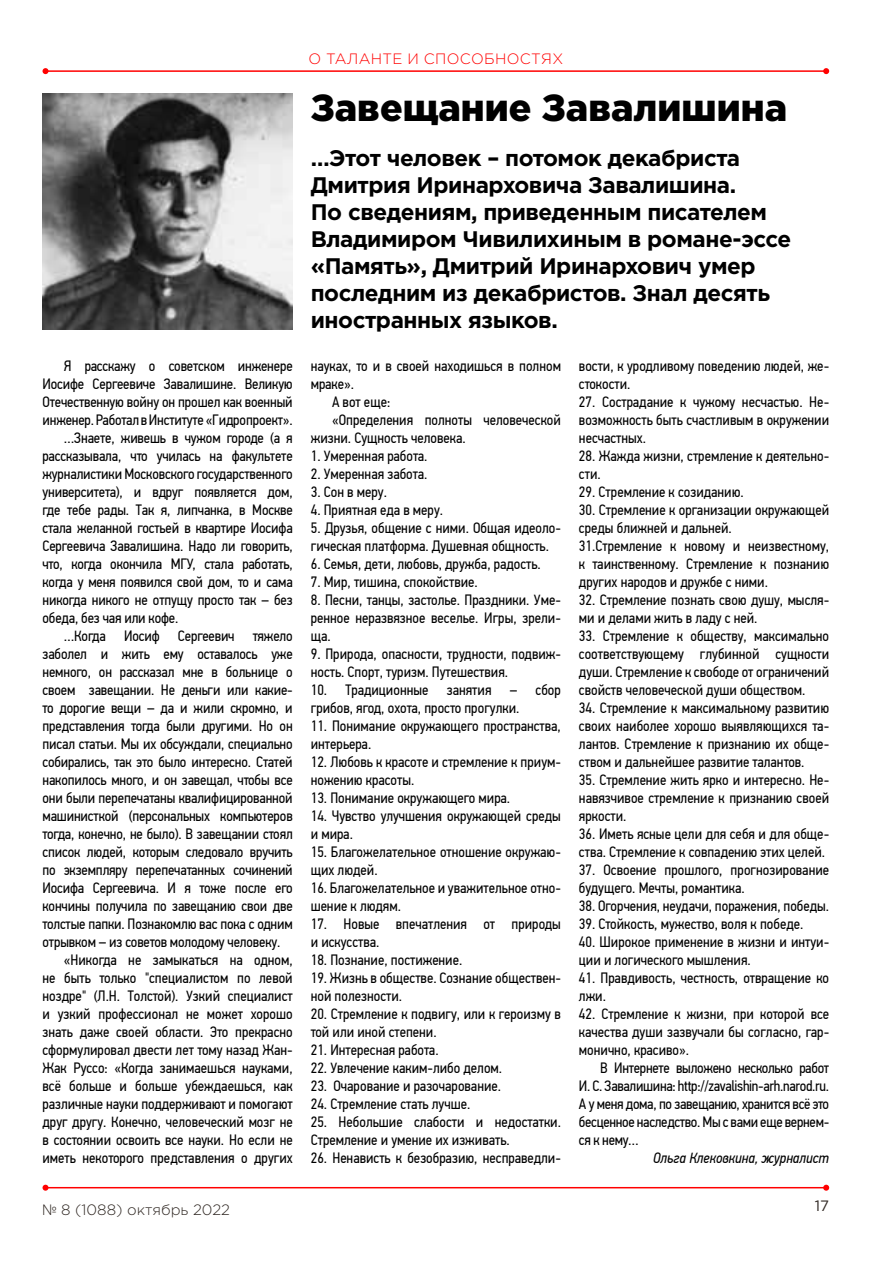
<style>
.page{position:relative;width:893px;height:1263px;background:#fff}
.page>*{position:absolute;margin:0;border:0;box-sizing:border-box;transform-origin:0 0}
.t1{font:900 37.5px "Gotham Pro";color:#000}
.t2{font:700 22.5px/27px "Gotham Pro";letter-spacing:-.02em;color:#000}
.t3{font:15px/18px "PF Din Text Cond Pro";color:#000}
.t4{font:italic 15px "PF Din Text Cond Pro";color:#000}
.t5{font:300 15px "Gotham Pro";letter-spacing:.02em;color:#f00}
.t6{font:300 15px "Gotham Pro";color:#2f2722}
.t7{font:15px "Gotham Pro";color:#2f2722}
</style>
<div class="page">
<hr style="left:46px;top:70px;width:780px;height:2px;background:#f00">
<svg style="left:43px;top:68px;width:6px;height:6px"></svg>
<svg style="left:823px;top:68px;width:6px;height:6px"></svg>
<hr style="left:46px;top:1187px;width:780px;height:1px;background:#f00">
<svg style="left:43px;top:1185px;width:6px;height:6px"></svg>
<svg style="left:823px;top:1185px;width:6px;height:6px"></svg>
<img style="left:43px;top:94px;width:250px;height:236px">
<p class="t3" style="left:64px;top:356px;width:230px">Я расскажу о советском инженере</p>
<p class="t3" style="left:43px;top:374px;width:252px">Иосифе Сергеевиче Завалишине. Великую</p>
<p class="t3" style="left:43px;top:392px;width:252px">Отечественную войну он прошел как военный</p>
<p class="t3" style="left:43px;top:410px;width:252px">инженер. Работал в Институте «Гидропроект».</p>
<p class="t3" style="left:64px;top:428px;width:230px">…Знаете, живешь в чужом городе (а я</p>
<p class="t3" style="left:43px;top:446px;width:252px">рассказывала, что училась на факультете</p>
<p class="t3" style="left:43px;top:464px;width:252px">журналистики Московского государственного</p>
<p class="t3" style="left:43px;top:482px;width:252px">университета), и вдруг появляется дом,</p>
<p class="t3" style="left:43px;top:500px;width:252px">где тебе рады. Так я, липчанка, в Москве</p>
<p class="t3" style="left:43px;top:518px;width:252px">стала желанной гостьей в квартире Иосифа</p>
<p class="t3" style="left:43px;top:536px;width:252px">Сергеевича Завалишина. Надо ли говорить,</p>
<p class="t3" style="left:43px;top:554px;width:252px">что, когда окончила МГУ, стала работать,</p>
<p class="t3" style="left:43px;top:572px;width:252px">когда у меня появился свой дом, то и сама</p>
<p class="t3" style="left:43px;top:590px;width:252px">никогда никого не отпущу просто так – без</p>
<p class="t3" style="left:43px;top:608px;width:137px">обеда, без чая или кофе.</p>
<p class="t3" style="left:64px;top:626px;width:230px">…Когда Иосиф Сергеевич тяжело</p>
<p class="t3" style="left:43px;top:644px;width:252px">заболел и жить ему оставалось уже</p>
<p class="t3" style="left:43px;top:662px;width:252px">немного, он рассказал мне в больнице о</p>
<p class="t3" style="left:43px;top:680px;width:252px">своем завещании. Не деньги или какие-</p>
<p class="t3" style="left:43px;top:698px;width:252px">то дорогие вещи – да и жили скромно, и</p>
<p class="t3" style="left:43px;top:716px;width:252px">представления тогда были другими. Но он</p>
<p class="t3" style="left:43px;top:734px;width:252px">писал статьи. Мы их обсуждали, специально</p>
<p class="t3" style="left:43px;top:752px;width:252px">собирались, так это было интересно. Статей</p>
<p class="t3" style="left:43px;top:770px;width:252px">накопилось много, и он завещал, чтобы все</p>
<p class="t3" style="left:43px;top:788px;width:252px">они были перепечатаны квалифицированной</p>
<p class="t3" style="left:43px;top:806px;width:252px">машинисткой (персональных компьютеров</p>
<p class="t3" style="left:43px;top:824px;width:252px">тогда, конечно, не было). В завещании стоял</p>
<p class="t3" style="left:43px;top:842px;width:252px">список людей, которым следовало вручить</p>
<p class="t3" style="left:43px;top:860px;width:252px">по экземпляру перепечатанных сочинений</p>
<p class="t3" style="left:43px;top:878px;width:252px">Иосифа Сергеевича. И я тоже после его</p>
<p class="t3" style="left:43px;top:896px;width:252px">кончины получила по завещанию свои две</p>
<p class="t3" style="left:43px;top:914px;width:252px">толстые папки. Познакомлю вас пока с одним</p>
<p class="t3" style="left:43px;top:932px;width:239px">отрывком – из советов молодому человеку.</p>
<p class="t3" style="left:64px;top:950px;width:230px">«Никогда не замыкаться на одном,</p>
<p class="t3" style="left:43px;top:968px;width:252px">не быть только "специалистом по левой</p>
<p class="t3" style="left:43px;top:986px;width:252px">ноздре" (Л.Н. Толстой). Узкий специалист</p>
<p class="t3" style="left:43px;top:1004px;width:252px">и узкий профессионал не может хорошо</p>
<p class="t3" style="left:43px;top:1022px;width:252px">знать даже своей области. Это прекрасно</p>
<p class="t3" style="left:43px;top:1040px;width:252px">сформулировал двести лет тому назад Жан-</p>
<p class="t3" style="left:43px;top:1058px;width:252px">Жак Руссо: «Когда занимаешься науками,</p>
<p class="t3" style="left:43px;top:1076px;width:252px">всё больше и больше убеждаешься, как</p>
<p class="t3" style="left:43px;top:1094px;width:252px">различные науки поддерживают и помогают</p>
<p class="t3" style="left:43px;top:1112px;width:252px">друг другу. Конечно, человеческий мозг не</p>
<p class="t3" style="left:43px;top:1130px;width:252px">в состоянии освоить все науки. Но если не</p>
<p class="t3" style="left:43px;top:1148px;width:252px">иметь некоторого представления о других</p>
<p class="t5" style="left:309px;top:50px;width:256px">О ТАЛАНТЕ И СПОСОБНОСТЯХ</p>
<h1 class="t1" style="left:311px;top:86px;width:478px">Завещание Завалишина</h1>
<p class="t2" style="left:311px;top:144px;width:482px">…Этот человек – потомок декабриста Дмитрия Иринарховича Завалишина.<br>По сведениям, приведенным писателем Владимиром Чивилихиным в романе-эссе «Память», Дмитрий Иринархович умер последним из декабристов. Знал десять иностранных языков.</p>
<p class="t3" style="left:311px;top:356px;width:252px">науках, то и в своей находишься в полном</p>
<p class="t3" style="left:311px;top:374px;width:45px">мраке».</p>
<p class="t3" style="left:332px;top:392px;width:60px">А вот еще:</p>
<p class="t3" style="left:332px;top:410px;width:230px">«Определения полноты человеческой</p>
<p class="t3" style="left:311px;top:428px;width:156px">жизни. Сущность человека.</p>
<p class="t3" style="left:311px;top:446px;width:118px">1. Умеренная работа.</p>
<p class="t3" style="left:311px;top:464px;width:118px">2. Умеренная забота.</p>
<p class="t3" style="left:311px;top:482px;width:78px">3. Сон в меру.</p>
<p class="t3" style="left:311px;top:500px;width:134px">4. Приятная еда в меру.</p>
<p class="t3" style="left:311px;top:518px;width:252px">5. Друзья, общение с ними. Общая идеоло&shy;гическая платформа. Душевная общность.</p>
<p class="t3" style="left:311px;top:554px;width:232px">6. Семья, дети, любовь, дружба, радость.</p>
<p class="t3" style="left:311px;top:572px;width:169px">7. Мир, тишина, спокойствие.</p>
<p class="t3" style="left:311px;top:590px;width:252px;text-align:justify">8. Песни, танцы, застолье. Праздники. Уме&shy;ренное неразвязное веселье. Игры, зрели&shy;ща.</p>
<p class="t3" style="left:311px;top:644px;width:252px">9. Природа, опасности, трудности, подвиж&shy;ность. Спорт, туризм. Путешествия.</p>
<p class="t3" style="left:311px;top:680px;width:252px">10. Традиционные занятия – сбор грибов, ягод, охота, просто прогулки.</p>
<p class="t3" style="left:311px;top:716px;width:252px">11. Понимание окружающего пространства, интерьера.</p>
<p class="t3" style="left:311px;top:752px;width:252px">12. Любовь к красоте и стремление к приум&shy;ножению красоты.</p>
<p class="t3" style="left:311px;top:788px;width:201px">13. Понимание окружающего мира.</p>
<p class="t3" style="left:311px;top:806px;width:252px">14. Чувство улучшения окружающей среды и мира.</p>
<p class="t3" style="left:311px;top:842px;width:252px">15. Благожелательное отношение окружаю&shy;щих людей.</p>
<p class="t3" style="left:311px;top:878px;width:252px">16. Благожелательное и уважительное отно&shy;шение к людям.</p>
<p class="t3" style="left:311px;top:914px;width:252px">17. Новые впечатления от природы и искусства.</p>
<p class="t3" style="left:311px;top:950px;width:153px">18. Познание, постижение.</p>
<p class="t3" style="left:311px;top:968px;width:252px">19. Жизнь в обществе. Сознание обществен&shy;ной полезности.</p>
<p class="t3" style="left:311px;top:1004px;width:252px">20. Стремление к подвигу, или к героизму в той или иной степени.</p>
<p class="t3" style="left:311px;top:1040px;width:129px">21. Интересная работа.</p>
<p class="t3" style="left:311px;top:1058px;width:193px">22. Увлечение каким-либо делом.</p>
<p class="t3" style="left:311px;top:1076px;width:192px">23. Очарование и разочарование.</p>
<p class="t3" style="left:311px;top:1094px;width:161px">24. Стремление стать лучше.</p>
<p class="t3" style="left:311px;top:1112px;width:252px">25. Небольшие слабости и недостатки.<br>Стремление и умение их изживать.</p>
<p class="t3" style="left:311px;top:1148px;width:252px">26. Ненависть к безобразию, несправедли-</p>
<p class="t3" style="left:579px;top:356px;width:252px">вости, к уродливому поведению людей, же&shy;стокости.</p>
<p class="t3" style="left:579px;top:392px;width:252px;text-align:justify">27. Сострадание к чужому несчастью. Не&shy;возможность быть счастливым в окружении несчастных.</p>
<p class="t3" style="left:579px;top:446px;width:252px">28. Жажда жизни, стремление к деятельно&shy;сти.</p>
<p class="t3" style="left:579px;top:482px;width:166px">29. Стремление к созиданию.</p>
<p class="t3" style="left:579px;top:500px;width:252px">30. Стремление к организации окружающей среды ближней и дальней.<br>31.Стремление к новому и неизвестному, к таинственному. Стремление к познанию других народов и дружбе с ними.</p>
<p class="t3" style="left:579px;top:590px;width:252px">32. Стремление познать свою душу, мысля&shy;ми и делами жить в ладу с ней.</p>
<p class="t3" style="left:579px;top:626px;width:252px;text-align:justify">33. Стремление к обществу, максимально соответствующему глубинной сущности души. Стремление к свободе от ограничений свойств человеческой души обществом.</p>
<p class="t3" style="left:579px;top:698px;width:252px;text-align:justify">34. Стремление к максимальному развитию своих наиболее хорошо выявляющихся та&shy;лантов. Стремление к признанию их обще&shy;ством и дальнейшее развитие талантов.</p>
<p class="t3" style="left:579px;top:770px;width:252px;text-align:justify">35. Стремление жить ярко и интересно. Не&shy;навязчивое стремление к признанию своей яркости.</p>
<p class="t3" style="left:579px;top:824px;width:252px">36. Иметь ясные цели для себя и для обще&shy;ства. Стремление к совпадению этих целей.</p>
<p class="t3" style="left:579px;top:860px;width:252px">37. Освоение прошлого, прогнозирование будущего. Мечты, романтика.</p>
<p class="t3" style="left:579px;top:896px;width:252px">38. Огорчения, неудачи, поражения, победы.</p>
<p class="t3" style="left:579px;top:914px;width:226px">39. Стойкость, мужество, воля к победе.</p>
<p class="t3" style="left:579px;top:932px;width:252px">40. Широкое применение в жизни и интуи&shy;ции и логического мышления.</p>
<p class="t3" style="left:579px;top:968px;width:252px">41. Правдивость, честность, отвращение ко лжи.</p>
<p class="t3" style="left:579px;top:1004px;width:252px;text-align:justify">42. Стремление к жизни, при которой все качества души зазвучали бы согласно, гар&shy;монично, красиво».</p>
<p class="t3" style="left:579px;top:1058px;width:252px;text-align:justify;text-indent:21px">В Интернете выложено несколько работ И. С. Завалишина: http://zavalishin-arh.narod.ru.<br>А у меня дома, по завещанию, хранится всё это бесценное наследство. Мы с вами еще вернем&shy;ся к нему…</p>
<p class="t4" style="left:653px;top:1149px;width:178px">Ольга Клековкина, журналист</p>
<p class="t6" style="left:42px;top:1202px;width:189px">№ 8 (1088) октябрь 2022</p>
<p class="t7" style="left:815px;top:1197px;width:16px">17</p>
</div>
